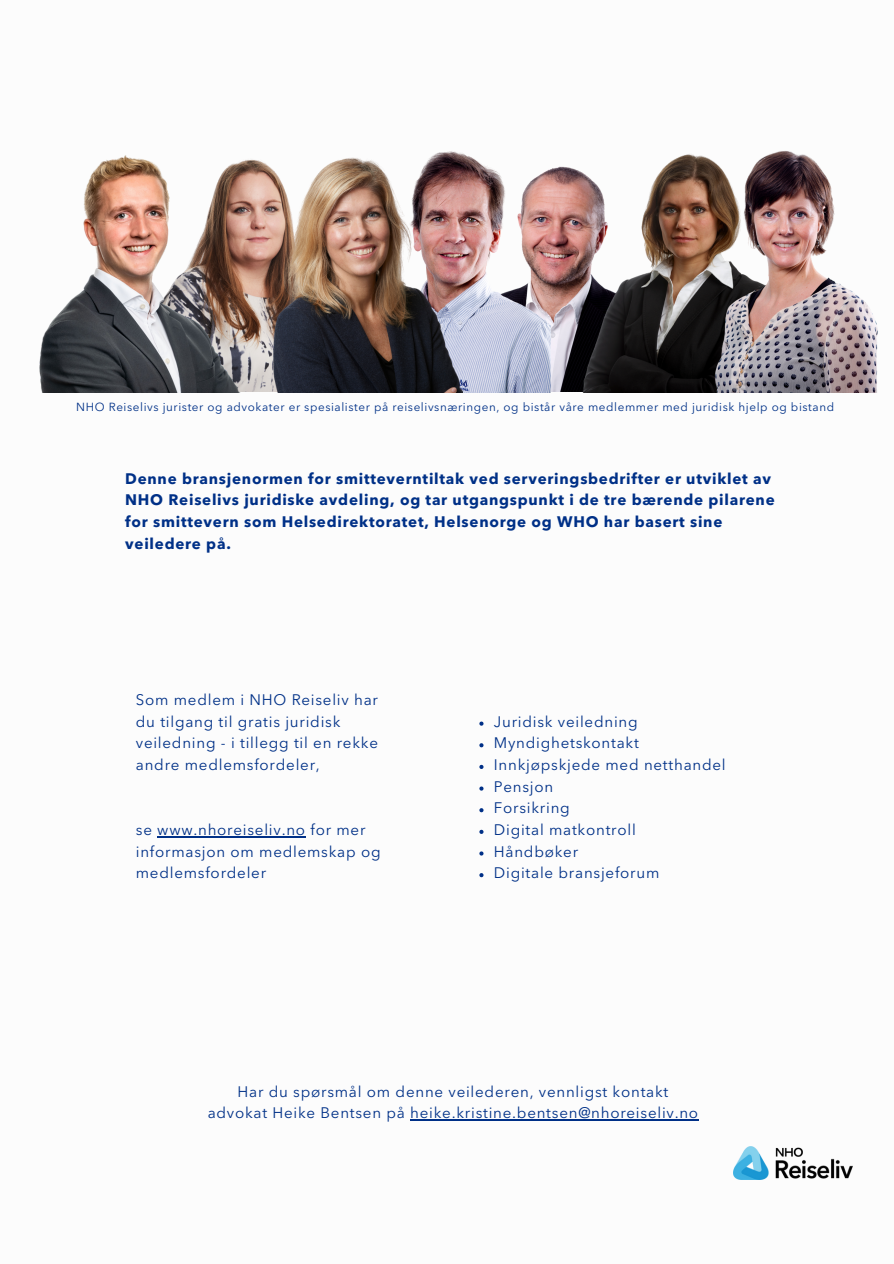
<style>
.page{position:relative;width:894px;height:1264px;background:#fff}
.page>*{position:absolute;margin:0;border:0;box-sizing:border-box;transform-origin:0 0}
.t1{font:15.15px/21.6px "Avenir Next LT Pro";letter-spacing:.05em;color:#003087}
.t2{font:700 15.15px/21.6px "Avenir Next LT Pro";letter-spacing:.05em;color:#003087}
.t3{font:11.7px "Avenir Next LT Pro";letter-spacing:.05em;color:#003087}
</style>
<div class="page">
<img style="left:733px;top:1146px;width:119px;height:32px">
<img style="left:550px;top:166px;width:15px;height:226px">
<img style="left:462px;top:153px;width:88px;height:239px">
<img style="left:39px;top:155px;width:208px;height:237px">
<img style="left:565px;top:154px;width:144px;height:238px">
<img style="left:247px;top:151px;width:215px;height:241px">
<img style="left:709px;top:150px;width:169px;height:242px">
<hr style="left:157px;top:836px;width:149px;height:1px;background:#003087">
<hr style="left:410px;top:1119px;width:288px;height:1px;background:#003087">
<svg style="left:479px;top:721px;width:4px;height:4px"></svg>
<svg style="left:479px;top:743px;width:4px;height:4px"></svg>
<svg style="left:479px;top:764px;width:4px;height:5px"></svg>
<svg style="left:479px;top:786px;width:4px;height:4px"></svg>
<svg style="left:479px;top:808px;width:4px;height:4px"></svg>
<svg style="left:479px;top:829px;width:4px;height:5px"></svg>
<svg style="left:479px;top:851px;width:4px;height:4px"></svg>
<svg style="left:479px;top:873px;width:4px;height:4px"></svg>
<p class="t3" style="left:76px;top:402px;width:759px">NHO Reiselivs jurister og advokater er spesialister på reiselivsnæringen, og bistår våre medlemmer med juridisk hjelp og bistand</p>
<p class="t2" style="left:125px;top:469px;width:650px">Denne bransjenormen for smitteverntiltak ved serveringsbedrifter er utviklet av NHO Reiselivs juridiske avdeling, og tar utgangspunkt i de tre bærende pilarene for smittevern som Helsedirektoratet, Helsenorge og WHO har basert sine veiledere på.</p>
<p class="t1" style="left:136px;top:690px;width:244px">Som medlem i NHO Reiseliv har du tilgang til gratis juridisk veiledning - i tillegg til en rekke andre medlemsfordeler,</p>
<p class="t1" style="left:136px;top:820px;width:246px">se www.nhoreiseliv.no for mer informasjon om medlemskap og medlemsfordeler</p>
<p class="t1" style="left:494px;top:712px;width:145px">Juridisk veiledning</p>
<p class="t1" style="left:494px;top:733px;width:146px">Myndighetskontakt</p>
<p class="t1" style="left:494px;top:755px;width:233px">Innkjøpskjede med netthandel</p>
<p class="t1" style="left:494px;top:777px;width:61px">Pensjon</p>
<p class="t1" style="left:494px;top:798px;width:77px">Forsikring</p>
<p class="t1" style="left:494px;top:820px;width:143px">Digital matkontroll</p>
<p class="t1" style="left:494px;top:842px;width:86px">Håndbøker</p>
<p class="t1" style="left:494px;top:863px;width:167px">Digitale bransjeforum</p>
<p class="t1" style="left:237px;top:1081px;width:432px">Har du spørsmål om denne veilederen, vennligst kontakt</p>
<p class="t1" style="left:208px;top:1103px;width:492px">advokat Heike Bentsen på heike.kristine.bentsen@nhoreiseliv.no</p>
</div>
